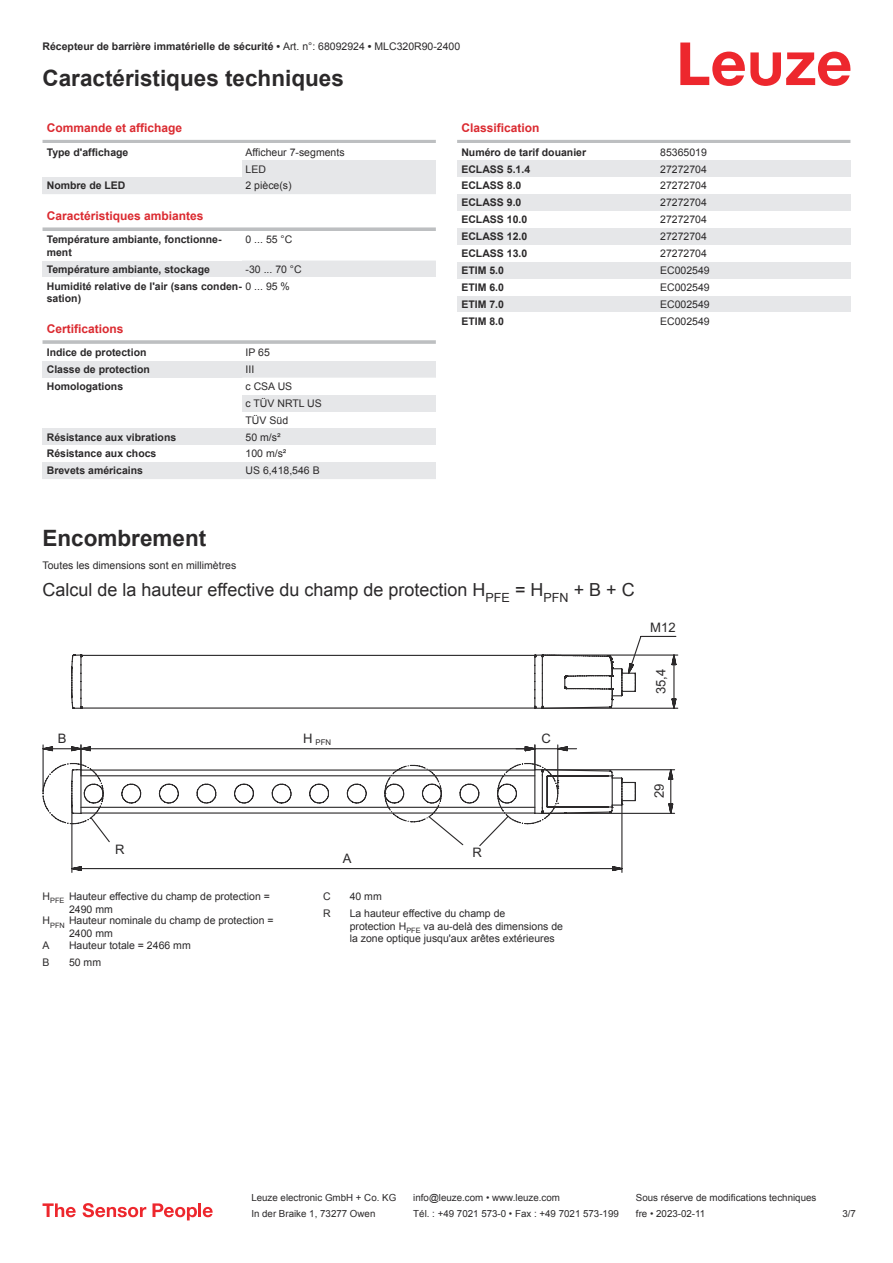
<style>
.page{position:relative;width:893px;height:1263px;background:#fff}
.page>*{position:absolute;margin:0;border:0;box-sizing:border-box;transform-origin:0 0}
.t1{font:700 22.5px "Arial";color:#2b292a}
.t2{font:18px "Arial";color:#2b292a}
.t3{font:13.05px "Arial";letter-spacing:.005em;color:#2b292a}
.t4{font:700 12px "Arial";color:#db2a30}
.t5{font:10.5px/17px "Arial";color:#2b292a}
.t6{font:700 10.5px/12.6px "Arial";color:#2b292a}
.t7{font:9.75px "Arial";color:#2b292a}
.t8{font:7.8px "Arial";color:#2b292a}
.s1{font-weight:400}
</style>
<div class="page">
<svg style="left:680px;top:43px;width:170px;height:43px"></svg>
<hr style="left:43px;top:140px;width:393px;height:3px;background:#bdbfc1">
<div style="left:242px;top:160px;width:194px;height:17px;background:#e6e7e9"></div>
<div style="left:43px;top:177px;width:199px;height:17px;background:#e6e7e9"></div>
<div style="left:242px;top:177px;width:194px;height:17px;background:#e6e7e9"></div>
<svg style="left:43px;top:227px;width:393px;height:4px;background:#c4c6c8"></svg>
<div style="left:43px;top:261px;width:199px;height:16px;background:#e6e7e9"></div>
<div style="left:242px;top:261px;width:194px;height:16px;background:#e6e7e9"></div>
<hr style="left:43px;top:340px;width:393px;height:4px;background:#c6c8c9">
<div style="left:43px;top:361px;width:199px;height:17px;background:#e6e7e9"></div>
<div style="left:242px;top:361px;width:194px;height:17px;background:#e6e7e9"></div>
<svg style="left:242px;top:411px;width:194px;height:1px"></svg>
<div style="left:242px;top:395px;width:194px;height:16px;background:#e6e7e9"></div>
<div style="left:43px;top:428px;width:199px;height:17px;background:#e6e7e9"></div>
<div style="left:242px;top:428px;width:194px;height:17px;background:#e6e7e9"></div>
<div style="left:43px;top:462px;width:199px;height:17px;background:#e6e7e9"></div>
<div style="left:242px;top:462px;width:194px;height:17px;background:#e6e7e9"></div>
<hr style="left:457px;top:140px;width:393px;height:3px;background:#bdbfc1">
<div style="left:457px;top:160px;width:200px;height:17px;background:#e6e7e9"></div>
<div style="left:657px;top:160px;width:193px;height:17px;background:#e6e7e9"></div>
<div style="left:457px;top:194px;width:200px;height:17px;background:#e6e7e9"></div>
<div style="left:657px;top:194px;width:193px;height:17px;background:#e6e7e9"></div>
<div style="left:457px;top:228px;width:200px;height:17px;background:#e6e7e9"></div>
<div style="left:657px;top:228px;width:193px;height:17px;background:#e6e7e9"></div>
<div style="left:457px;top:262px;width:200px;height:17px;background:#e6e7e9"></div>
<div style="left:657px;top:262px;width:193px;height:17px;background:#e6e7e9"></div>
<div style="left:457px;top:296px;width:200px;height:16px;background:#e6e7e9"></div>
<div style="left:657px;top:296px;width:193px;height:16px;background:#e6e7e9"></div>
<svg style="left:43px;top:1203px;width:33px;height:14px"></svg>
<svg style="left:83px;top:1203px;width:63px;height:14px"></svg>
<svg style="left:153px;top:1203px;width:44px;height:17px"></svg>
<hr style="left:198px;top:1203px;width:3px;height:14px;background:#ed272d">
<svg style="left:203px;top:1207px;width:10px;height:10px"></svg>
<svg style="left:71px;top:654px;width:463px;height:9px"></svg>
<svg style="left:71px;top:663px;width:463px;height:46px"></svg>
<svg style="left:534px;top:635px;width:144px;height:74px"></svg>
<svg style="left:43px;top:744px;width:632px;height:129px"></svg>
<p class="t6" style="left:43px;top:41px;width:419px">Récepteur de barrière immatérielle de sécurité • <span class="s1">Art. n°: 68092924</span> • <span class="s1">MLC320R90-2400</span></p>
<h1 class="t1" style="left:43px;top:70px;width:303px">Caractéristiques techniques</h1>
<p class="t4" style="left:47px;top:123px;width:137px">Commande et affichage</p>
<p class="t6" style="left:47px;top:147px;width:83px">Type d'affichage</p>
<p class="t5" style="left:246px;top:144px;width:101px">Afficheur 7-segments<br>LED</p>
<p class="t6" style="left:47px;top:180px;width:80px">Nombre de LED</p>
<p class="t5" style="left:246px;top:178px;width:48px">2 pièce(s)</p>
<p class="t4" style="left:47px;top:211px;width:158px">Caractéristiques ambiantes</p>
<p class="t6" style="left:47px;top:234px;width:176px">Température ambiante, fonctionne&shy;ment</p>
<p class="t5" style="left:246px;top:232px;width:48px">0 ... 55 °C</p>
<p class="t6" style="left:47px;top:264px;width:165px">Température ambiante, stockage</p>
<p class="t4" style="left:461px;top:123px;width:80px">Classification</p>
<p class="t6" style="left:461px;top:147px;width:126px">Numéro de tarif douanier</p>
<p class="t5" style="left:660px;top:144px;width:48px">85365019</p>
<p class="t6" style="left:461px;top:164px;width:70px">ECLASS 5.1.4</p>
<p class="t5" style="left:660px;top:161px;width:48px">27272704</p>
<p class="t6" style="left:461px;top:180px;width:62px">ECLASS 8.0</p>
<p class="t5" style="left:660px;top:178px;width:48px">27272704</p>
<p class="t6" style="left:461px;top:197px;width:62px">ECLASS 9.0</p>
<p class="t5" style="left:660px;top:195px;width:48px">27272704</p>
<p class="t6" style="left:461px;top:214px;width:67px">ECLASS 10.0</p>
<p class="t5" style="left:660px;top:212px;width:48px">27272704</p>
<p class="t6" style="left:461px;top:231px;width:67px">ECLASS 12.0</p>
<p class="t5" style="left:660px;top:229px;width:48px">27272704</p>
<p class="t6" style="left:461px;top:248px;width:67px">ECLASS 13.0</p>
<p class="t5" style="left:660px;top:246px;width:48px">27272704</p>
<p class="t6" style="left:461px;top:265px;width:44px">ETIM 5.0</p>
<p class="t5" style="left:660px;top:263px;width:51px">EC002549</p>
<p class="t6" style="left:461px;top:282px;width:44px">ETIM 6.0</p>
<p class="t5" style="left:660px;top:280px;width:51px">EC002549</p>
<p class="t6" style="left:461px;top:299px;width:44px">ETIM 7.0</p>
<p class="t5" style="left:660px;top:297px;width:51px">EC002549</p>
<p class="t6" style="left:461px;top:316px;width:44px">ETIM 8.0</p>
<p class="t5" style="left:660px;top:313px;width:51px">EC002549</p>
<p class="t6" style="left:47px;top:262px;width:256px;line-height:17px;text-indent:199px"><span class="s1">-30 ... 70 °C<br></span>Humidité relative de l'air (sans conden- <span class="s1">0 ... 95 %</span></p>
<p class="t6" style="left:47px;top:293px;width:36px">sation)</p>
<p class="t4" style="left:47px;top:324px;width:78px">Certifications</p>
<p class="t6" style="left:47px;top:347px;width:101px">Indice de protection</p>
<p class="t5" style="left:246px;top:345px;width:26px">IP 65</p>
<p class="t6" style="left:47px;top:364px;width:105px">Classe de protection</p>
<p class="t5" style="left:246px;top:362px;width:10px">III</p>
<p class="t6" style="left:47px;top:381px;width:78px">Homologations</p>
<p class="t5" style="left:246px;top:379px;width:78px">c CSA US<br>c TÜV NRTL US<br>TÜV Süd</p>
<p class="t6" style="left:47px;top:431px;width:131px">Résistance aux vibrations</p>
<p class="t5" style="left:246px;top:429px;width:37px">50 m/s²</p>
<p class="t6" style="left:47px;top:448px;width:111px">Résistance aux chocs</p>
<p class="t5" style="left:246px;top:446px;width:42px">100 m/s²</p>
<p class="t6" style="left:47px;top:465px;width:98px">Brevets américains</p>
<p class="t5" style="left:246px;top:463px;width:76px">US 6,418,546 B</p>
<h1 class="t1" style="left:43px;top:530px;width:165px">Encombrement</h1>
<p class="t5" style="left:43px;top:558px;width:195px">Toutes les dimensions sont en millimètres</p>
<h2 class="t2" style="left:43px;top:583px;width:594px">Calcul de la hauteur effective du champ de protection H<sub>PFE</sub> = H<sub>PFN</sub> + B + C</h2>
<p class="t3" style="left:58px;top:733px;width:10px">B</p>
<p class="t8" style="left:303px;top:739px;width:29px"><sup>H</sup> PFN</p>
<p class="t3" style="left:542px;top:733px;width:11px">C</p>
<p class="t3" style="left:650px;top:623px;width:27px">M12</p>
<p class="t3" style="left:656px;top:694px;width:27px;rotate:-90deg">35,4</p>
<p class="t3" style="left:654px;top:798px;width:16px;rotate:-90deg">29</p>
<p class="t3" style="left:115px;top:845px;width:11px">R</p>
<p class="t3" style="left:472px;top:848px;width:11px">R</p>
<p class="t3" style="left:343px;top:853px;width:10px">A</p>
<p class="t5" style="left:43px;top:889px;width:229px">H<sub>PFE</sub> Hauteur effective du champ de protection =</p>
<p class="t5" style="left:69px;top:901px;width:45px">2490 mm</p>
<p class="t5" style="left:43px;top:913px;width:233px">H<sub>PFN</sub> Hauteur nominale du champ de protection =</p>
<p class="t5" style="left:69px;top:926px;width:45px">2400 mm</p>
<p class="t5" style="left:43px;top:937px;width:9px">A</p>
<p class="t5" style="left:69px;top:937px;width:123px">Hauteur totale = 2466 mm</p>
<p class="t5" style="left:43px;top:954px;width:9px">B</p>
<p class="t5" style="left:69px;top:954px;width:34px">50 mm</p>
<p class="t5" style="left:323px;top:889px;width:9px">C</p>
<p class="t5" style="left:350px;top:889px;width:34px">40 mm</p>
<p class="t5" style="left:323px;top:906px;width:9px">R</p>
<p class="t5" style="left:350px;top:908px;width:215px;line-height:12.6px">La hauteur effective du champ de<br>protection H<sub>PFE</sub> va au-delà des dimensions de la zone optique jusqu'aux arêtes extérieures</p>
<p class="t7" style="left:251px;top:1194px;width:146px">Leuze electronic GmbH + Co. KG</p>
<p class="t7" style="left:413px;top:1194px;width:148px">info@leuze.com • www.leuze.com</p>
<p class="t7" style="left:636px;top:1194px;width:182px">Sous réserve de modifications techniques</p>
<p class="t7" style="left:251px;top:1210px;width:126px">In der Braike 1, 73277 Owen</p>
<p class="t7" style="left:413px;top:1210px;width:207px">Tél. : +49 7021 573-0 • Fax : +49 7021 573-199</p>
<p class="t7" style="left:636px;top:1210px;width:71px">fre • 2023-02-11</p>
<p class="t7" style="left:842px;top:1210px;width:15px">3 /7</p>
</div>
